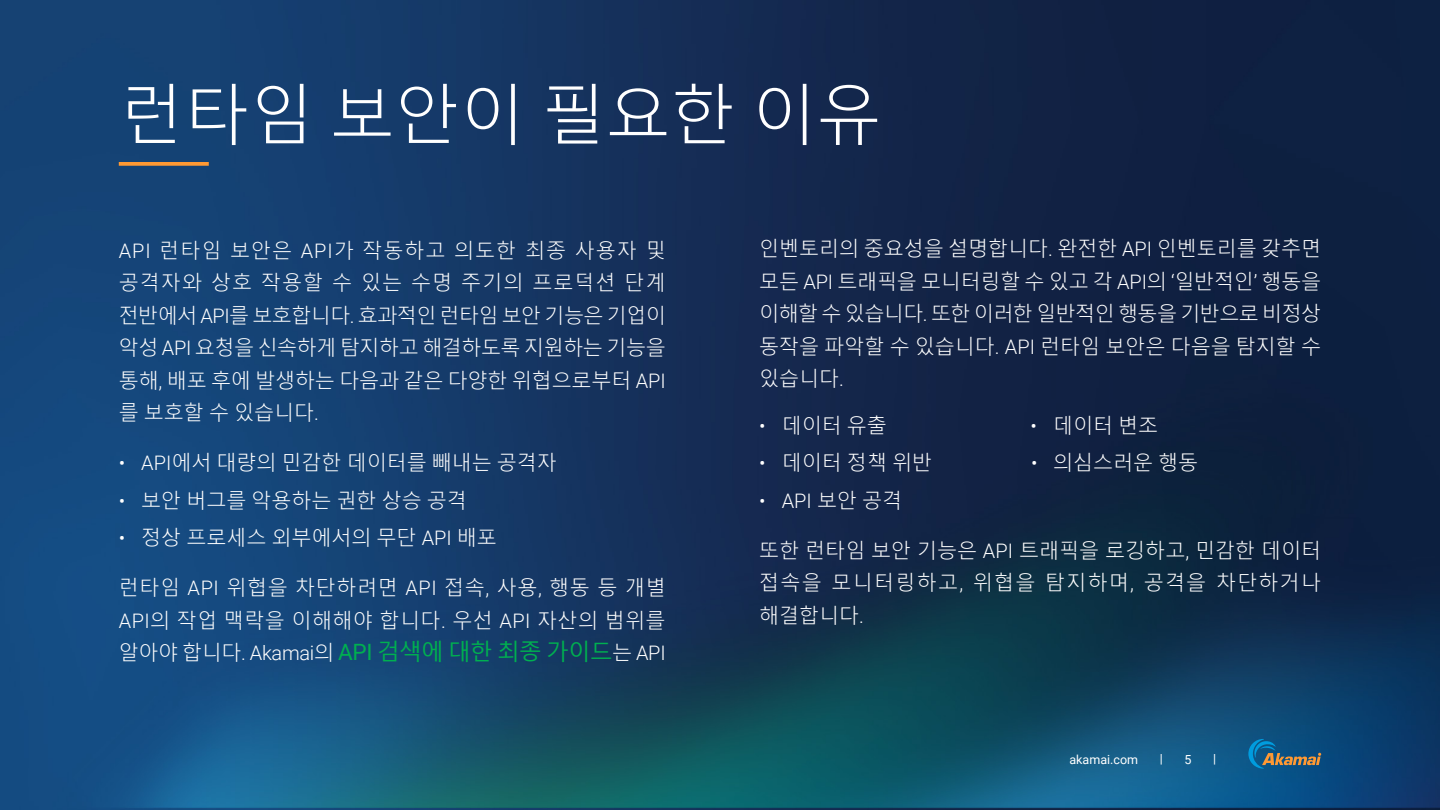
<style>
.page{position:relative;width:1440px;height:810px;background:#fff}
.page>*{position:absolute;margin:0;border:0;box-sizing:border-box;transform-origin:0 0}
.Title_H1{font:300 65px "Malgun Gothic";color:#fff}
.Body_White{font:300 20px/32.5px "Malgun Gothic";color:#fff;text-align:justify}
.t1{font:300 20px "Roboto";color:#fff}
.t2{font:12.5px "Roboto";color:#fff}
.s1{font-family:"Roboto"}
.s2{font-family:"Roboto";font-weight:400;font-size:22.5px;color:#00b050}
.s3{font-weight:400;font-size:22.5px;color:#00b050}
.s4{font-family:"Malgun Gothic"}
</style>
<div class="page">
<img style="left:0;top:0;width:1440px;height:810px">
<svg style="left:119px;top:162px;width:90px;height:4px"></svg>
<svg style="left:1248px;top:739px;width:73px;height:30px;background:#30637e"></svg>
<p class="Title_H1" style="left:119px;top:78px;width:764px">런타임 보안이 필요한 이유</p>
<p class="Body_White" style="left:119px;top:234px;width:548px"><span class="s1">API</span> 런타임 보안은 <span class="s1">API</span>가 작동하고 의도한 최종 사용자 및 공격자와 상호 작용할 수 있는 수명 주기의 프로덕션 단계 전반에서 <span class="s1">API</span>를 보호합니다<span class="s1">.</span> 효과적인 런타임 보안 기능은 기업이 악성 <span class="s1">API</span> 요청을 신속하게 탐지하고 해결하도록 지원하는 기능을 통해<span class="s1">,</span> 배포 후에 발생하는 다음과 같은 다양한 위협으로부터 <span class="s1">API </span>를 보호할 수 있습니다<span class="s1">.</span></p>
<p class="Body_White" style="left:119px;top:447px;width:440px"><span class="s1">• API</span>에서 대량의 민감한 데이터를 빼내는 공격자</p>
<p class="Body_White" style="left:119px;top:484px;width:350px"><span class="s1">•</span> 보안 버그를 악용하는 권한 상승 공격</p>
<p class="Body_White" style="left:119px;top:522px;width:380px"><span class="s1">•</span> 정상 프로세스 외부에서의 무단 <span class="s1">API</span> 배포</p>
<p class="Body_White" style="left:119px;top:572px;width:548px">런타임 <span class="s1">API</span> 위협을 차단하려면 <span class="s1">API</span> 접속<span class="s1">,</span> 사용<span class="s1">,</span> 행동 등 개별 <span class="s1">API</span>의 작업 맥락을 이해해야 합니다<span class="s1">.</span> 우선 <span class="s1">API</span> 자산의 범위를 알아야 합니다<span class="s1">. Akamai</span>의 <span class="s2">API</span> <span class="s3">검색에 대한 최종 가이드</span>는 <span class="s1">API</span></p>
<p class="Body_White" style="left:759px;top:233px;width:563px">인벤토리의 중요성을 설명합니다<span class="s1">.</span> 완전한 <span class="s1">API</span> 인벤토리를 갖추면 모든 <span class="s1">API</span> 트래픽을 모니터링할 수 있고 각 <span class="s1">API</span>의 <span class="s1">‘</span>일반적인<span class="s1">’</span> 행동을 이해할 수 있습니다<span class="s1">.</span> 또한 이러한 일반적인 행동을 기반으로 비정상 동작을 파악할 수 있습니다<span class="s1">. API</span> 런타임 보안은 다음을 탐지할 수 있습니다<span class="s1">.</span></p>
<p class="Body_White" style="left:759px;top:409px;width:129px"><span class="s1">•</span> 데이터 유출</p>
<p class="Body_White" style="left:1031px;top:409px;width:129px"><span class="s1">•</span> 데이터 변조</p>
<p class="Body_White" style="left:759px;top:447px;width:174px"><span class="s1">•</span> 데이터 정책 위반</p>
<p class="Body_White" style="left:1031px;top:447px;width:169px"><span class="s1">•</span> 의심스러운 행동</p>
<p class="t1" style="left:759px;top:486px;width:144px">• API <span class="s4">보안 공격</span></p>
<p class="Body_White" style="left:759px;top:534px;width:563px">또한 런타임 보안 기능은 <span class="s1">API</span> 트래픽을 로깅하고<span class="s1">,</span> 민감한 데이터 접속을 모니터링하고<span class="s1">,</span> 위협을 탐지하며<span class="s1">,</span> 공격을 차단하거나 해결합니다<span class="s1">.</span></p>
<p class="t2" style="left:1070px;top:751px;width:70px">akamai.com</p>
<p class="t2" style="left:1160px;top:750px;width:5px">|</p>
<p class="t2" style="left:1185px;top:751px;width:9px">5</p>
<p class="t2" style="left:1213px;top:750px;width:5px">|</p>
</div>
